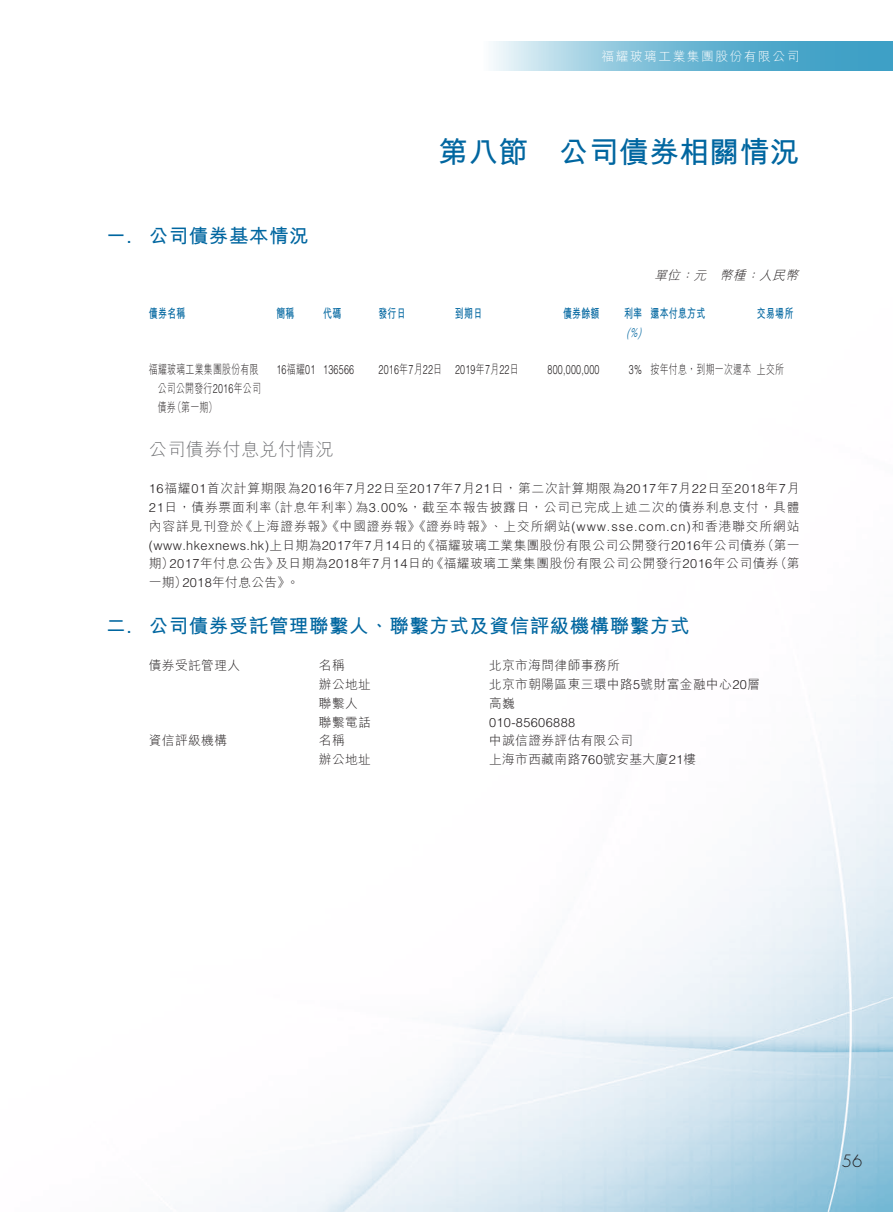
<style>
.page{position:relative;width:893px;height:1212px;background:#fff}
.page>*{position:absolute;margin:0;border:0;box-sizing:border-box;transform-origin:0 0}
.t1{font:700 30px "M Hei HK";letter-spacing:.005em;color:#0066a0}
.t2{font:700 19.5px "M Hei HK";letter-spacing:.03em;color:#0066a0}
.t3{font:300 18px "M Hei HK";letter-spacing:.03em;color:#6c6d70}
.t4{font:300 16.5px "Futura Std";color:#231f20}
.t5{font:300 12.75px "M Hei HK";letter-spacing:.03em;color:#231f20}
.t6{font:300 12.75px/18.8px "M Hei HK";letter-spacing:.06em;color:#231f20;text-align:right}
.t7{font:300 12.75px/18.8px "M Hei HK";letter-spacing:.065em;color:#231f20}
.t8{font:300 12.75px "M Hei HK";letter-spacing:.03em;color:#231f20;scale:.7 1}
.t9{font:300 12.75px "Helvetica LT Std";letter-spacing:.03em;color:#231f20;scale:.7 1}
.t10{font:300 12.75px "Helvetica LT Std";letter-spacing:.03em;color:#231f20}
.t11{font:700 12.75px "M Hei HK";letter-spacing:.03em;color:#0066a0;scale:.7 1}
.t12{font:300 12.75px "M Hei HK";letter-spacing:.12em;color:#fff}
.t13{font:italic 300 12.75px "M Hei HK";color:#231f20}
.t14{font:italic 300 12.75px "Helvetica LT Std";color:#0066a0;scale:.7 1}
.s1{font-family:"Helvetica LT Std";font-weight:400}
.s2{font-family:"Helvetica LT Std"}
.s3{font-family:"M Hei HK"}
</style>
<div class="page">
<img style="left:239px;top:729px;width:654px;height:483px">
<svg style="left:493px;top:41px;width:400px;height:30px;background:#79bcd7"></svg>
<p class="t12" style="left:601px;top:50px;width:200px">福耀玻璃工業集團股份有限公司</p>
<h1 class="t1" style="left:438px;top:130px;width:92px">第八節</h1>
<h1 class="t1" style="left:559px;top:130px;width:242px">公司債券相關情況</h1>
<h2 class="t2" style="left:106px;top:221px;width:27px">一<span class="s1">.</span></h2>
<h2 class="t2" style="left:106px;top:611px;width:27px">二<span class="s1">.</span></h2>
<h2 class="t2" style="left:149px;top:221px;width:161px">公司債券基本情況</h2>
<p class="t11" style="left:149px;top:304px;width:54px">債券名稱</p>
<p class="t11" style="left:276px;top:304px;width:27px">簡稱</p>
<p class="t11" style="left:323px;top:304px;width:27px">代碼</p>
<p class="t8" style="left:149px;top:363px;width:158px">福耀玻璃工業集團股份有限</p>
<p class="t8" style="left:158px;top:382px;width:149px">公司公開發行<span class="s2">2016</span>年公司</p>
<p class="t8" style="left:173px;top:400px;width:65px">（第一期(</p>
<p class="t8" style="left:158px;top:400px;width:27px">債券</p>
<p class="t9" style="left:276px;top:362px;width:57px">16<span class="s3">福耀</span>01</p>
<p class="t9" style="left:323px;top:362px;width:46px">136566</p>
<p class="t11" style="left:378px;top:304px;width:40px">發行日</p>
<p class="t11" style="left:455px;top:304px;width:40px">到期日</p>
<p class="t9" style="left:378px;top:362px;width:93px">2016<span class="s3">年 月</span>7 22<span class="s3">日</span></p>
<p class="t9" style="left:455px;top:362px;width:93px">2019<span class="s3">年 月</span>7 22<span class="s3">日</span></p>
<p class="t11" style="left:563px;top:304px;width:54px">債券餘額</p>
<p class="t9" style="left:547px;top:362px;width:76px">800,000,000</p>
<p class="t13" style="left:654px;top:269px;width:31px">單位</p>
<p class="t13" style="left:694px;top:269px;width:18px">元</p>
<p class="t13" style="left:680px;top:269px;width:18px">：</p>
<p class="t13" style="left:720px;top:269px;width:31px">幣種</p>
<p class="t13" style="left:759px;top:269px;width:44px">人民幣</p>
<p class="t13" style="left:746px;top:269px;width:18px">：</p>
<p class="t11" style="left:624px;top:304px;width:27px">利率</p>
<p class="t14" style="left:626px;top:324px;width:23px">%)</p>
<p class="t14" style="left:638px;top:324px;width:12px">(</p>
<p class="t11" style="left:651px;top:304px;width:80px">還本付息方式</p>
<p class="t11" style="left:757px;top:304px;width:54px">交易場所</p>
<p class="t9" style="left:629px;top:362px;width:20px">3%</p>
<p class="t8" style="left:651px;top:363px;width:192px">按年付息，到期一次還本 上交所</p>
<h3 class="t3" style="left:149px;top:440px;width:186px">公司債券付息兌付情況</h3>
<p class="t6" style="left:149px;top:479px;width:652px"><span class="s2">16</span>福耀<span class="s2">01</span>首次計算期限為<span class="s2">2016</span>年<span class="s2">7</span>月<span class="s2">22</span>日至<span class="s2">2017</span>年<span class="s2">7</span>月<span class="s2">21</span>日，第二次計算期限為<span class="s2">2017</span>年<span class="s2">7</span>月<span class="s2">22</span>日至<span class="s2">2018</span>年<span class="s2">7</span>月為<span class="s2">3.00%</span>，截至本報告披露日，公司已完成上述二次的債券利息支付，具體</p>
<p class="t5" style="left:268px;top:501px;width:93px">（計息年利率）</p>
<p class="t7" style="left:240px;top:498px;width:561px;text-indent:-91px"><span class="s2">21</span>日，債券票面利率<br>《上海證券報》《中國證券報》《證券時報》、上交所網站<span class="s2">(www.sse.com.cn)</span>和香港聯交所網站</p>
<p class="t7" style="left:149px;top:516px;width:96px">內容詳見刊登於</p>
<p class="t5" style="left:762px;top:538px;width:39px">（第一</p>
<p class="t5" style="left:423px;top:538px;width:345px">《福耀玻璃工業集團股份有限公司公開發行<span class="s2">2016</span>年公司債券</p>
<p class="t10" style="left:149px;top:537px;width:279px">(www.hkexnews.hk)<span class="s3">上日期為</span>2017<span class="s3">年 月</span>7 14<span class="s3">日的</span></p>
<p class="t5" style="left:149px;top:557px;width:27px">期）</p>
<p class="t5" style="left:170px;top:557px;width:110px"><span class="s2">2017</span>年付息公告》</p>
<p class="t5" style="left:774px;top:557px;width:27px">（第</p>
<p class="t5" style="left:431px;top:557px;width:349px">《福耀玻璃工業集團股份有限公司公開發行<span class="s2">2016</span>年公司債券</p>
<p class="t5" style="left:275px;top:557px;width:160px">及日期為<span class="s2">2018</span>年 月<span class="s2">7 14</span>日的</p>
<p class="t5" style="left:149px;top:576px;width:39px">一期）</p>
<h2 class="t2" style="left:149px;top:611px;width:542px">公司債券受託管理聯繫人、聯繫方式及資信評級機構聯繫方式</h2>
<p class="t5" style="left:182px;top:576px;width:109px"><span class="s2">2018</span>年付息公告《</p>
<p class="t5" style="left:286px;top:576px;width:14px">。</p>
<p class="t5" style="left:149px;top:659px;width:93px">債券受託管理人</p>
<p class="t5" style="left:149px;top:734px;width:80px">資信評級機構</p>
<p class="t5" style="left:319px;top:659px;width:27px">名稱</p>
<p class="t5" style="left:319px;top:678px;width:54px">辦公地址</p>
<p class="t5" style="left:319px;top:696px;width:40px">聯繫人</p>
<p class="t5" style="left:319px;top:715px;width:54px">聯繫電話</p>
<p class="t5" style="left:319px;top:734px;width:27px">名稱</p>
<p class="t5" style="left:319px;top:753px;width:54px">辦公地址</p>
<p class="t5" style="left:489px;top:659px;width:132px">北京市海問律師事務所</p>
<p class="t5" style="left:489px;top:678px;width:272px">北京市朝陽區東三環中路<span class="s2">5</span>號財富金融中心<span class="s2">20</span>層</p>
<p class="t5" style="left:489px;top:696px;width:27px">高巍</p>
<p class="t10" style="left:489px;top:714px;width:88px">010-85606888</p>
<p class="t5" style="left:489px;top:734px;width:145px">中誠信證券評估有限公司</p>
<p class="t5" style="left:489px;top:753px;width:209px">上海市西藏南路<span class="s2">760</span>號安基大廈<span class="s2">21</span>樓</p>
<p class="t4" style="left:842px;top:1151px;width:22px">56</p>
</div>
